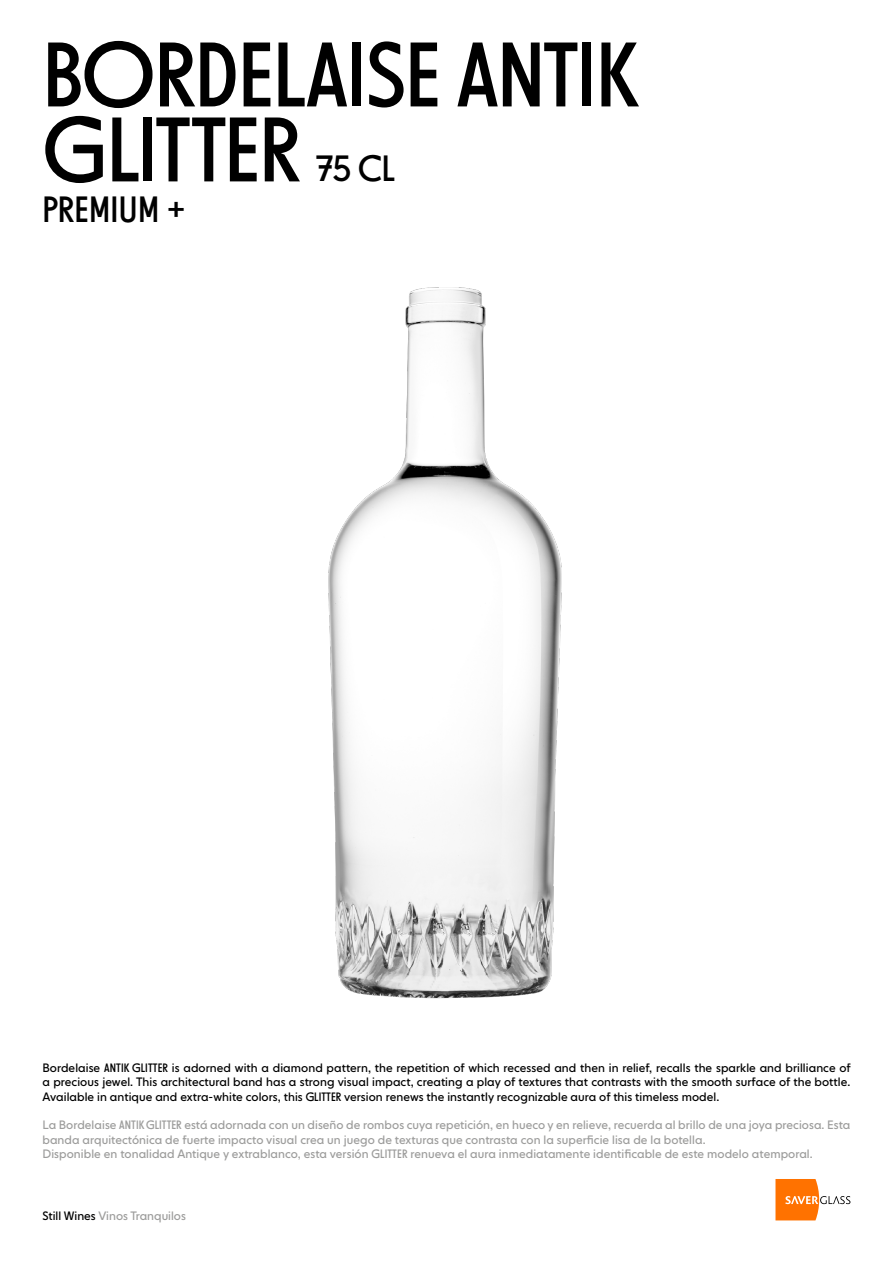
<style>
.page{position:relative;width:893px;height:1263px;background:#fff}
.page>*{position:absolute;margin:0;border:0;box-sizing:border-box;transform-origin:0 0}
.t1{font:90px/75px "NEXT Poster";letter-spacing:-.01em;color:#000}
.t2{font:36px "NEXT Poster";letter-spacing:.005em;color:#000}
.t3{font:12px/14.4px "NEXT Book";letter-spacing:.005em;color:#9d9d9c}
.t4{font:12px/14.4px "NEXT Book";letter-spacing:.005em;color:#000;text-align:justify}
.s1{font-family:"NEXT Poster"}
.s2{color:#000}
</style>
<div class="page">
<svg style="left:775px;top:1179px;width:75px;height:41px"></svg>
<img style="left:328px;top:287px;width:234px;height:712px">
<h1 class="t1" style="left:43px;top:38px;width:597px">BORDELAISE ANTIK<br>GLITTER</h1>
<h2 class="t2" style="left:316px;top:147px;width:81px">75 CL</h2>
<h2 class="t2" style="left:43px;top:188px;width:145px">PREMIUM +</h2>
<p class="t4" style="left:43px;top:1060px;width:810px">Bordelaise <span class="s1">ANTIK GLITTER</span> is adorned with a diamond pattern, the repetition of which recessed and then in relief, recalls the sparkle and brilliance of a precious jewel. This architectural band has a strong visual impact, creating a play of textures that contrasts with the smooth surface of the bottle.<br>Available in antique and extra-white colors, this <span class="s1">GLITTER</span> version renews the instantly recognizable aura of this timeless model.</p>
<p class="t3" style="left:43px;top:1118px;width:809px">La Bordelaise <span class="s1">ANTIK GLITTER</span> está adornada con un diseño de rombos cuya repetición, en hueco y en relieve, recuerda al brillo de una joya preciosa. Esta banda arquitectónica de fuerte impacto visual crea un juego de texturas que contrasta con la superficie lisa de la botella.<br>Disponible en tonalidad Antique y extrablanco, esta versión <span class="s1">GLITTER</span> renueva el aura inmediatamente identificable de este modelo atemporal.</p>
<p class="t3" style="left:43px;top:1209px;width:145px"><span class="s2">Still Wines</span> Vinos Tranquilos</p>
</div>
